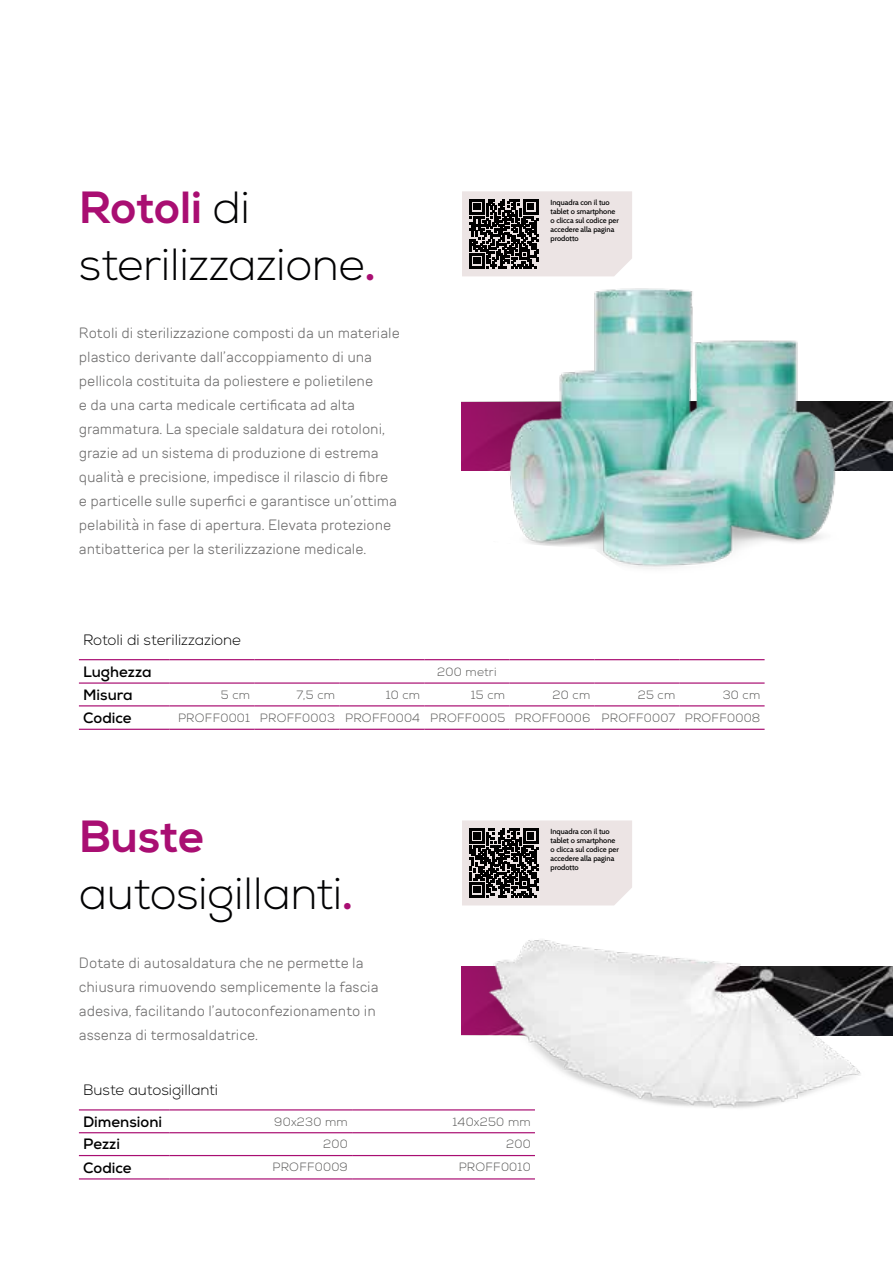
<style>
.page{position:relative;width:893px;height:1263px;background:#fff}
.page>*{position:absolute;margin:0;border:0;box-sizing:border-box;transform-origin:0 0}
.t1{font:300 45px/57px "Nexa";letter-spacing:-.01em;color:#020203}
.t2{font:300 15px/24px "TT Rounds Neue";color:#706f6f}
.t3{font:300 15px "Nexa";color:#000}
.t4{font:700 15px "Nexa";color:#000}
.t5{font:300 12px "Nexa";letter-spacing:.02em;color:#575756}
.t6{font:500 7.5px/9px "Cabin";color:#000}
.s1{font-weight:800;color:#a90e72}
</style>
<div class="page">
<svg style="left:462px;top:820px;width:170px;height:85px;background:#b4aeae"></svg>
<hr style="left:79px;top:659px;width:90px;height:1px;background:#a90e72">
<hr style="left:169px;top:659px;width:85px;height:1px;background:#a90e72">
<hr style="left:254px;top:659px;width:85px;height:1px;background:#a90e72">
<hr style="left:339px;top:659px;width:85px;height:1px;background:#a90e72">
<hr style="left:424px;top:659px;width:85px;height:1px;background:#a90e72">
<hr style="left:509px;top:659px;width:85px;height:1px;background:#a90e72">
<hr style="left:594px;top:659px;width:86px;height:1px;background:#a90e72">
<hr style="left:680px;top:659px;width:85px;height:1px;background:#a90e72">
<hr style="left:79px;top:682px;width:90px;height:2px;background:#a90e72">
<hr style="left:169px;top:682px;width:85px;height:2px;background:#a90e72">
<hr style="left:254px;top:682px;width:85px;height:2px;background:#a90e72">
<hr style="left:339px;top:682px;width:85px;height:2px;background:#a90e72">
<hr style="left:424px;top:682px;width:85px;height:2px;background:#a90e72">
<hr style="left:509px;top:682px;width:85px;height:2px;background:#a90e72">
<hr style="left:594px;top:682px;width:86px;height:2px;background:#a90e72">
<hr style="left:680px;top:682px;width:85px;height:2px;background:#a90e72">
<hr style="left:79px;top:705px;width:90px;height:1px;background:#a90e72">
<hr style="left:169px;top:705px;width:85px;height:1px;background:#a90e72">
<hr style="left:254px;top:705px;width:85px;height:1px;background:#a90e72">
<hr style="left:339px;top:705px;width:85px;height:1px;background:#a90e72">
<hr style="left:424px;top:705px;width:85px;height:1px;background:#a90e72">
<hr style="left:509px;top:705px;width:85px;height:1px;background:#a90e72">
<hr style="left:594px;top:705px;width:86px;height:1px;background:#a90e72">
<hr style="left:680px;top:705px;width:85px;height:1px;background:#a90e72">
<hr style="left:79px;top:729px;width:90px;height:1px;background:#a90e72">
<hr style="left:169px;top:729px;width:85px;height:1px;background:#a90e72">
<hr style="left:254px;top:729px;width:85px;height:1px;background:#a90e72">
<hr style="left:339px;top:729px;width:85px;height:1px;background:#a90e72">
<hr style="left:424px;top:729px;width:85px;height:1px;background:#a90e72">
<hr style="left:509px;top:729px;width:85px;height:1px;background:#a90e72">
<hr style="left:594px;top:729px;width:86px;height:1px;background:#a90e72">
<hr style="left:680px;top:729px;width:85px;height:1px;background:#a90e72">
<img style="left:461px;top:276px;width:432px;height:293px">
<hr style="left:79px;top:1109px;width:90px;height:1px;background:#a90e72">
<hr style="left:169px;top:1109px;width:183px;height:1px;background:#a90e72">
<hr style="left:352px;top:1109px;width:183px;height:1px;background:#a90e72">
<hr style="left:79px;top:1132px;width:90px;height:1px;background:#a90e72">
<hr style="left:169px;top:1132px;width:183px;height:1px;background:#a90e72">
<hr style="left:352px;top:1132px;width:183px;height:1px;background:#a90e72">
<hr style="left:79px;top:1155px;width:90px;height:1px;background:#a90e72">
<hr style="left:169px;top:1155px;width:183px;height:1px;background:#a90e72">
<hr style="left:352px;top:1155px;width:183px;height:1px;background:#a90e72">
<hr style="left:79px;top:1178px;width:90px;height:1px;background:#a90e72">
<hr style="left:169px;top:1178px;width:183px;height:1px;background:#a90e72">
<hr style="left:352px;top:1178px;width:183px;height:1px;background:#a90e72">
<img style="left:451px;top:940px;width:435px;height:240px">
<svg style="left:462px;top:191px;width:170px;height:85px;background:#b3adad"></svg>
<h1 class="t1" style="left:79px;top:180px;width:298px"><span class="s1">Rotoli</span> di sterilizzazione<span class="s1">.</span></h1>
<p class="t2" style="left:79px;top:320px;width:322px">Rotoli di sterilizzazione composti da un materiale plastico derivante dall’accoppiamento di una pellicola costituita da poliestere e polietilene<br>e da una carta medicale certificata ad alta grammatura. La speciale saldatura dei rotoloni, grazie ad un sistema di produzione di estrema qualità e precisione, impedisce il rilascio di fibre e particelle sulle superfici e garantisce un’ottima pelabilità in fase di apertura. Elevata protezione antibatterica per la sterilizzazione medicale.</p>
<p class="t6" style="left:550px;top:197px;width:70px">Inquadra con il tuo tablet o smartphone o clicca sul codice per accedere alla pagina prodotto</p>
<p class="t3" style="left:83px;top:631px;width:159px">Rotoli di sterilizzazione</p>
<p class="t4" style="left:83px;top:662px;width:70px">Lughezza</p>
<p class="t5" style="left:437px;top:664px;width:61px">200 metri</p>
<p class="t4" style="left:83px;top:685px;width:51px">Misura</p>
<p class="t5" style="left:221px;top:687px;width:31px">5 cm</p>
<p class="t5" style="left:296px;top:687px;width:40px">7,5 cm</p>
<p class="t5" style="left:386px;top:687px;width:36px">10 cm</p>
<p class="t5" style="left:471px;top:687px;width:36px">15 cm</p>
<p class="t5" style="left:553px;top:687px;width:39px">20 cm</p>
<p class="t5" style="left:638px;top:687px;width:39px">25 cm</p>
<p class="t5" style="left:723px;top:687px;width:39px">30 cm</p>
<p class="t4" style="left:83px;top:708px;width:50px">Codice</p>
<p class="t5" style="left:178px;top:711px;width:584px">PROFF0001 PROFF0003 PROFF0004 PROFF0005 PROFF0006 PROFF0007 PROFF0008</p>
<h1 class="t1" style="left:79px;top:809px;width:276px"><span class="s1">Buste </span>autosigillanti<span class="s1">.</span></h1>
<p class="t2" style="left:79px;top:950px;width:301px">Dotate di autosaldatura che ne permette la chiusura rimuovendo semplicemente la fascia adesiva, facilitando l’autoconfezionamento in assenza di termosaldatrice.</p>
<p class="t3" style="left:83px;top:1081px;width:136px">Buste autosigillanti</p>
<p class="t4" style="left:83px;top:1112px;width:81px">Dimensioni</p>
<p class="t5" style="left:274px;top:1114px;width:75px">90x230 mm</p>
<p class="t5" style="left:452px;top:1114px;width:80px">140x250 mm</p>
<p class="t4" style="left:83px;top:1134px;width:38px">Pezzi</p>
<p class="t5" style="left:323px;top:1137px;width:26px">200</p>
<p class="t5" style="left:506px;top:1137px;width:26px">200</p>
<p class="t4" style="left:83px;top:1158px;width:50px">Codice</p>
<p class="t5" style="left:272px;top:1160px;width:77px">PROFF0009</p>
<p class="t5" style="left:459px;top:1160px;width:74px">PROFF0010</p>
<p class="t6" style="left:550px;top:826px;width:70px">Inquadra con il tuo tablet o smartphone o clicca sul codice per accedere alla pagina prodotto</p>
</div>
